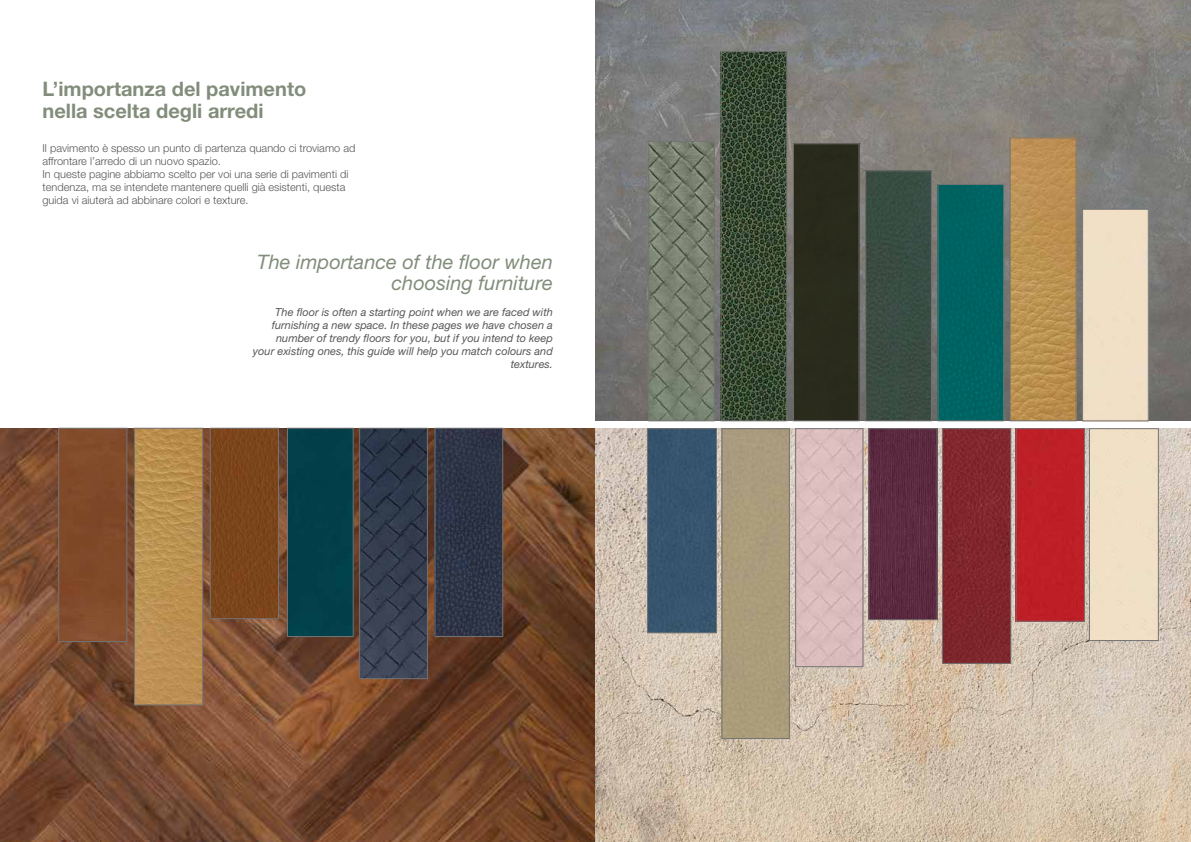
<style>
.page{position:relative;width:1191px;height:842px;background:#fff}
.page>*{position:absolute;margin:0;border:0;box-sizing:border-box;transform-origin:0 0}
.t1{font:700 20px/21px "Helvetica Neue LT Std";color:#828d7b}
.t2{font:italic 20px/21px "Helvetica Neue LT Std";color:#828d7b;text-align:right}
.t3{font:300 11px/13px "Helvetica Neue LT Std";color:#575756}
.t4{font:italic 11px/13px "Helvetica Neue LT Std";color:#575756;text-align:right}
</style>
<div class="page">
<img style="left:0;top:428px;width:1191px;height:414px">
<img style="left:136px;top:430px;width:65px;height:273px">
<div style="left:134px;top:428px;width:69px;height:277px;border:1px solid #747373"></div>
<div style="left:212px;top:430px;width:65px;height:187px;background:#7a451b"></div>
<div style="left:210px;top:428px;width:69px;height:191px;border:1px solid #747373"></div>
<div style="left:289px;top:430px;width:62px;height:205px;background:#023e49"></div>
<div style="left:287px;top:428px;width:66px;height:209px;border:1px solid #747373"></div>
<div style="left:61px;top:430px;width:64px;height:210px;background:#814a29"></div>
<div style="left:59px;top:428px;width:68px;height:214px;border:1px solid #747373"></div>
<img style="left:361px;top:430px;width:64px;height:247px">
<div style="left:359px;top:428px;width:68px;height:251px;border:1px solid #747373"></div>
<img style="left:437px;top:430px;width:64px;height:205px">
<div style="left:435px;top:428px;width:68px;height:209px;border:1px solid #747373"></div>
<div style="left:1091px;top:430px;width:65px;height:209px;background:#f1e0c6"></div>
<div style="left:1089px;top:428px;width:69px;height:213px;border:1px solid #747373"></div>
<div style="left:1018px;top:430px;width:64px;height:189px;background:#be1e26"></div>
<div style="left:1016px;top:428px;width:68px;height:193px;border:1px solid #747373"></div>
<img style="left:944px;top:430px;width:65px;height:231px">
<div style="left:942px;top:428px;width:69px;height:235px;border:1px solid #747373"></div>
<img style="left:797px;top:430px;width:64px;height:235px">
<div style="left:795px;top:428px;width:68px;height:239px;border:1px solid #747373"></div>
<div style="left:649px;top:430px;width:65px;height:201px;background:#36546e"></div>
<div style="left:647px;top:428px;width:69px;height:205px;border:1px solid #747373"></div>
<img style="left:870px;top:430px;width:65px;height:188px">
<div style="left:868px;top:428px;width:69px;height:192px;border:1px solid #747373"></div>
<div style="left:724px;top:430px;width:63px;height:307px;background:#ab9c7b"></div>
<div style="left:722px;top:428px;width:67px;height:311px;border:1px solid #747373"></div>
<img style="left:595px;top:0;width:596px;height:421px">
<img style="left:723px;top:53px;width:62px;height:366px">
<div style="left:721px;top:51px;width:66px;height:370px;border:1px solid #747373"></div>
<img style="left:650px;top:144px;width:62px;height:275px">
<div style="left:648px;top:142px;width:66px;height:279px;border:1px solid #747373"></div>
<div style="left:795px;top:146px;width:62px;height:273px;background:#292b1b"></div>
<div style="left:793px;top:144px;width:66px;height:277px;border:1px solid #747373"></div>
<div style="left:939px;top:186px;width:62px;height:233px;background:#006361"></div>
<div style="left:937px;top:184px;width:66px;height:237px;border:1px solid #747373"></div>
<div style="left:867px;top:173px;width:62px;height:246px;background:#394d42"></div>
<div style="left:865px;top:171px;width:66px;height:250px;border:1px solid #747373"></div>
<img style="left:1012px;top:140px;width:62px;height:279px">
<div style="left:1010px;top:138px;width:66px;height:283px;border:1px solid #747373"></div>
<div style="left:1084px;top:211px;width:62px;height:208px;background:#f1e0c6"></div>
<div style="left:1082px;top:209px;width:66px;height:212px;border:1px solid #747373"></div>
<h1 class="t1" style="left:43px;top:78px;width:265px">L’importanza del pavimento nella scelta degli arredi</h1>
<p class="t3" style="left:43px;top:141px;width:314px">Il pavimento è spesso un punto di partenza quando ci troviamo ad affrontare l’arredo di un nuovo spazio.<br>In queste pagine abbiamo scelto per voi una serie di pavimenti di tendenza, ma se intendete mantenere quelli già esistenti, questa guida vi aiuterà ad abbinare colori e texture.</p>
<h1 class="t2" style="left:257px;top:251px;width:297px">The importance of the floor when choosing furniture</h1>
<p class="t4" style="left:253px;top:306px;width:301px">The floor is often a starting point when we are faced with furnishing a new space. In these pages we have chosen a number of trendy floors for you, but if you intend to keep your existing ones, this guide will help you match colours and textures.</p>
</div>
